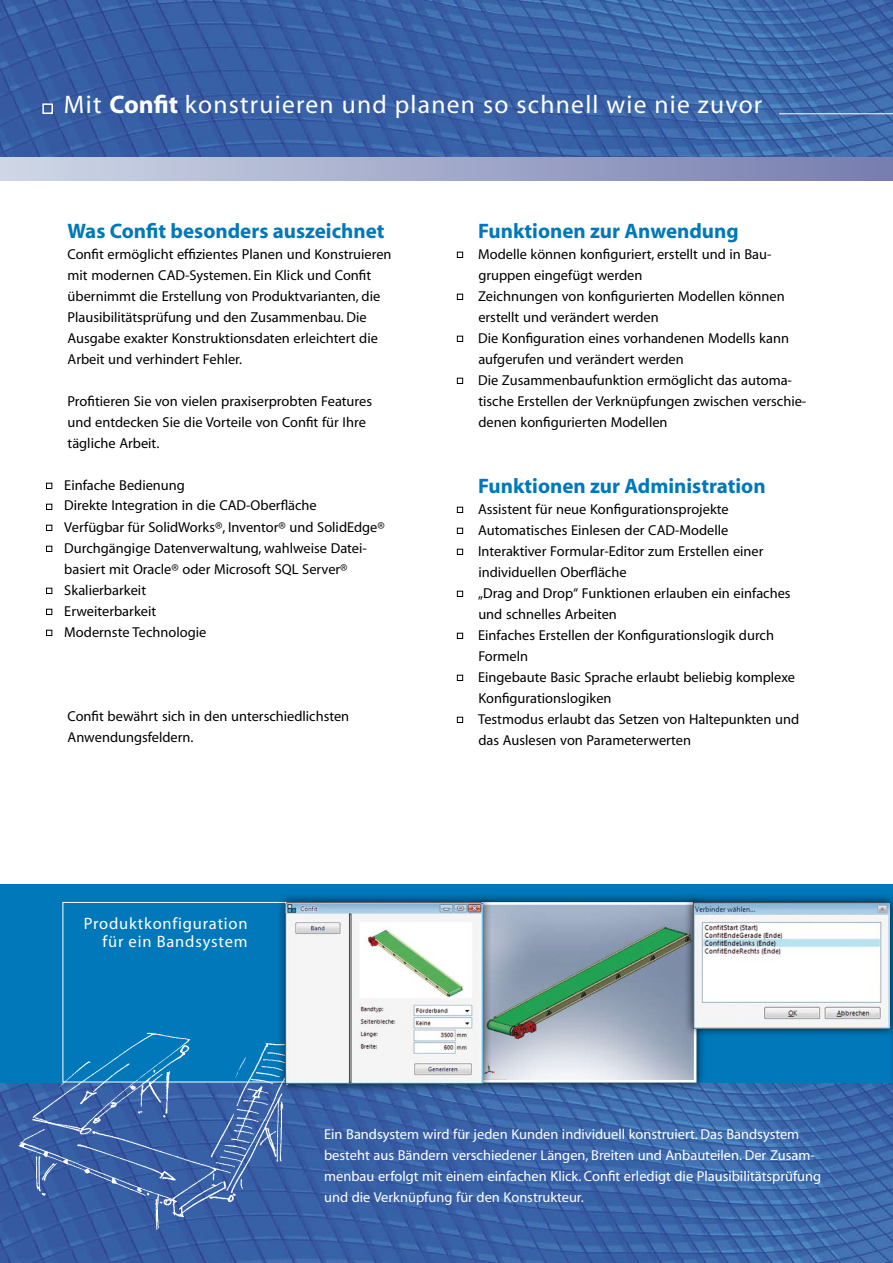
<style>
.page{position:relative;width:893px;height:1263px;background:#fff}
.page>*{position:absolute;margin:0;border:0;box-sizing:border-box;transform-origin:0 0}
.t1{font:25.5px "Myriad";letter-spacing:.05em;color:#fff}
.t2{font:700 21px "Myriad";color:#0178ba}
.t3{font:16.5px/18.8px "Myriad";letter-spacing:.05em;color:#fff;text-align:right}
.t4{font:14.4px/21px "Myriad";color:#000}
.t5{font:14.4px/21px "Myriad";color:#fff}
.s1{font-weight:700}
</style>
<div class="page">
<div style="left:0;top:884px;width:893px;height:221px;background:#0178ba"></div>
<img style="left:0;top:0;width:893px;height:158px">
<img style="left:0;top:1083px;width:893px;height:180px">
<img style="left:4px;top:1005px;width:329px;height:237px">
<div style="left:0;top:158px;width:893px;height:22px;background:linear-gradient(to right,#cfd7e6,#767daf)"></div>
<div style="left:42px;top:103px;width:11px;height:11px;border:2px solid #fff"></div>
<hr style="left:779px;top:113px;width:114px;height:1px;background:#fff">
<div style="left:471px;top:893px;width:234px;height:198px;background:#000;opacity:.72"></div>
<img style="left:491px;top:906px;width:201px;height:172px">
<div style="left:480px;top:902px;width:216px;height:180px;border:3px solid #fff"></div>
<svg style="left:457px;top:252px;width:6px;height:6px"></svg>
<svg style="left:457px;top:294px;width:6px;height:6px"></svg>
<svg style="left:457px;top:336px;width:6px;height:6px"></svg>
<svg style="left:457px;top:378px;width:6px;height:6px"></svg>
<svg style="left:457px;top:507px;width:6px;height:6px"></svg>
<svg style="left:457px;top:528px;width:6px;height:6px"></svg>
<svg style="left:457px;top:549px;width:6px;height:6px"></svg>
<svg style="left:457px;top:591px;width:6px;height:6px"></svg>
<svg style="left:457px;top:633px;width:6px;height:6px"></svg>
<svg style="left:457px;top:675px;width:6px;height:6px"></svg>
<svg style="left:457px;top:717px;width:6px;height:6px"></svg>
<div style="left:63px;top:902px;width:252px;height:180px;border:1px solid #fff"></div>
<svg style="left:46px;top:483px;width:6px;height:6px"></svg>
<svg style="left:46px;top:504px;width:6px;height:6px"></svg>
<svg style="left:46px;top:525px;width:6px;height:6px"></svg>
<svg style="left:46px;top:546px;width:6px;height:6px"></svg>
<svg style="left:46px;top:588px;width:6px;height:6px"></svg>
<svg style="left:46px;top:609px;width:6px;height:6px"></svg>
<svg style="left:46px;top:630px;width:6px;height:6px"></svg>
<hr style="left:889px;top:893px;width:4px;height:198px;background:#000;opacity:.72">
<div style="left:276px;top:893px;width:215px;height:199px;background:#000;opacity:.72"></div>
<img style="left:286px;top:902px;width:196px;height:182px">
<div style="left:683px;top:893px;width:210px;height:144px;background:#000;opacity:.72"></div>
<img style="left:693px;top:902px;width:197px;height:126px">
<h1 class="t1" style="left:64px;top:92px;width:700px">Mit <span class="s1">Confit</span> konstruieren und planen so schnell wie nie zuvor</h1>
<h2 class="t2" style="left:68px;top:220px;width:319px">Was Confit besonders auszeichnet</h2>
<p class="t4" style="left:68px;top:244px;width:326px">Confit ermöglicht effizientes Planen und Konstruieren mit modernen CAD-Systemen. Ein Klick und Confit übernimmt die Erstellung von Produktvarianten, die Plausibilitätsprüfung und den Zusammenbau. Die Ausgabe exakter Konstruktionsdaten erleichtert die Arbeit und verhindert Fehler.</p>
<p class="t4" style="left:68px;top:391px;width:306px">Profitieren Sie von vielen praxiserprobten Features und entdecken Sie die Vorteile von Confit für Ihre tägliche Arbeit.</p>
<p class="t4" style="left:64px;top:476px;width:254px;line-height:19.5px">Einfache Bedienung<br>Direkte Integration in die CAD-Oberfläche</p>
<p class="t4" style="left:64px;top:517px;width:322px">Verfügbar für SolidWorks®, Inventor® und SolidEdge® Durchgängige Datenverwaltung, wahlweise Datei&shy;basiert mit Oracle® oder Microsoft SQL Server® Skalierbarkeit<br>Erweiterbarkeit<br>Modernste Technologie</p>
<p class="t4" style="left:68px;top:706px;width:283px">Confit bewährt sich in den unterschiedlichsten<br>Anwendungsfeldern.</p>
<p class="t3" style="left:84px;top:914px;width:165px">Produktkonfiguration für ein Bandsystem</p>
<h2 class="t2" style="left:478px;top:220px;width:262px">Funktionen zur Anwendung</h2>
<p class="t4" style="left:478px;top:244px;width:330px">Modelle können konfiguriert, erstellt und in Bau&shy;gruppen eingefügt werden<br>Zeichnungen von konfigurierten Modellen können erstellt und verändert werden<br>Die Konfiguration eines vorhandenen Modells kann aufgerufen und verändert werden<br>Die Zusammenbaufunktion ermöglicht das automa&shy;tische Erstellen der Verknüpfungen zwischen verschie&shy;denen konfigurierten Modellen</p>
<h2 class="t2" style="left:478px;top:475px;width:289px">Funktionen zur Administration</h2>
<p class="t4" style="left:478px;top:499px;width:323px">Assistent für neue Konfigurationsprojekte Automatisches Einlesen der CAD-Modelle Interaktiver Formular-Editor zum Erstellen einer individuellen Oberfläche<br>„Drag and Drop“ Funktionen erlauben ein einfaches und schnelles Arbeiten<br>Einfaches Erstellen der Konfigurationslogik durch Formeln<br>Eingebaute Basic Sprache erlaubt beliebig komplexe Konfigurationslogiken<br>Testmodus erlaubt das Setzen von Haltepunkten und das Auslesen von Parameterwerten</p>
<p class="t5" style="left:324px;top:1124px;width:499px">Ein Bandsystem wird für jeden Kunden individuell konstruiert. Das Bandsystem besteht aus Bändern verschiedener Längen, Breiten und Anbauteilen. Der Zusam&shy;menbau erfolgt mit einem einfachen Klick. Confit erledigt die Plausibilitätsprüfung und die Verknüpfung für den Konstrukteur.</p>
</div>
